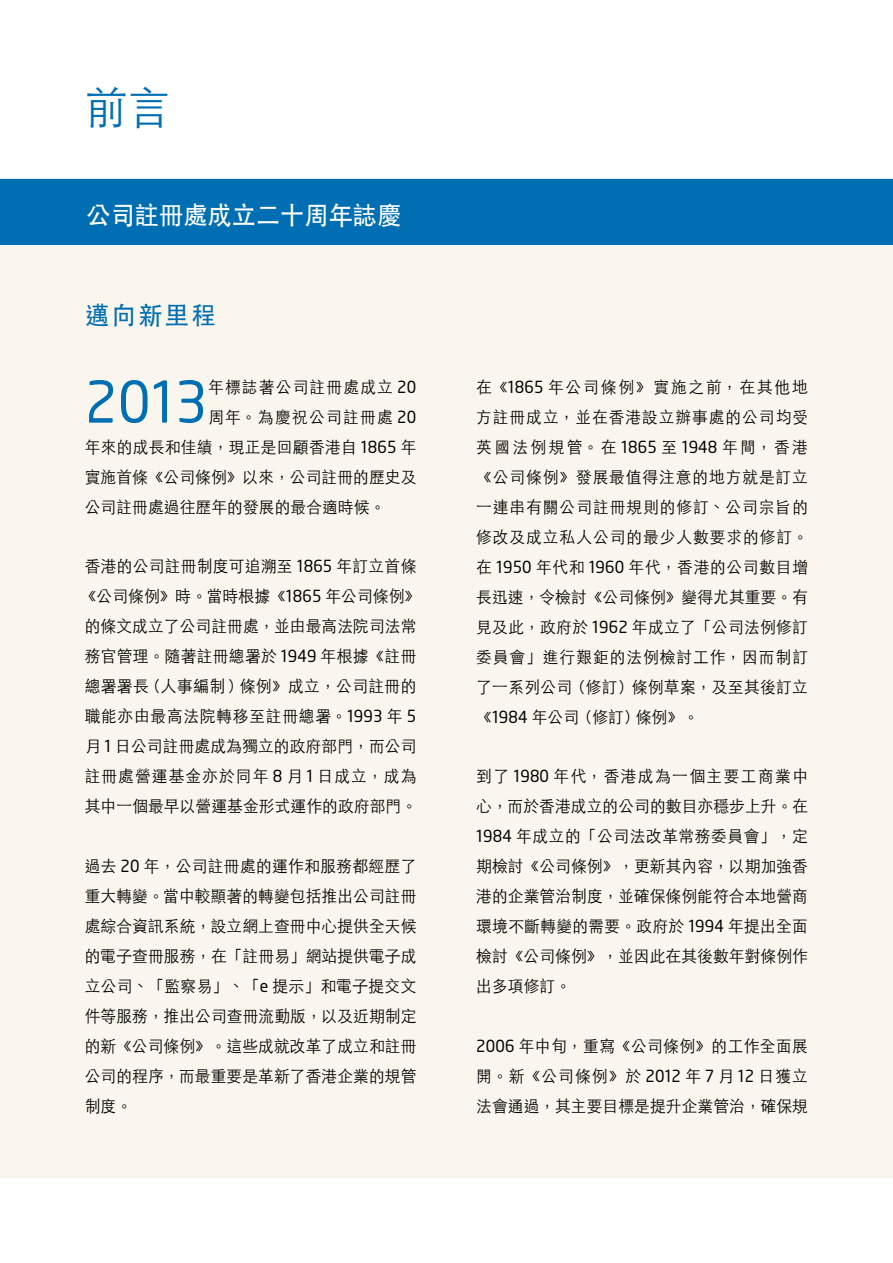
<style>
.page{position:relative;width:893px;height:1263px;background:#fff}
.page>*{position:absolute;margin:0;border:0;box-sizing:border-box;transform-origin:0 0}
.Body_text{font:56.85px "Neo Tech";color:#006eb2;scale:.95 1}
.t1{font:300 45px "ST Heiti TC";color:#006eb2;scale:.95 1}
.Body_text-2{font:500 25.5px "ST Heiti TC";color:#fff;scale:.95 1}
.Body_text-3{font:500 25.5px "ST Heiti TC";letter-spacing:.1em;color:#006eb2;scale:.95 1}
.Body_text-4{font:300 16.5px/30px "ST Heiti TC";letter-spacing:.01em;color:#000;text-align:justify;scale:.95 1}
.Body_text-5{font:300 16.5px "ST Heiti TC";letter-spacing:.08em;color:#000;scale:.95 1}
.Body_text-6{font:300 16.5px "ST Heiti TC";letter-spacing:.085em;color:#000;scale:.95 1}
.s1{font-family:"Neo Tech";font-weight:400}
</style>
<div class="page">
<div style="left:0;top:180px;width:893px;height:998px;background:#fbf6ed"></div>
<svg style="left:0;top:178px;width:893px;height:2px;background:#6eabd2"></svg>
<div style="left:0;top:180px;width:893px;height:65px;background:#006eb2"></div>
<p class="t1" style="left:85px;top:69px;width:91px">前言</p>
<p class="Body_text-2" style="left:86px;top:201px;width:333px">公司註冊處成立二十周年誌慶</p>
<p class="Body_text-3" style="left:85px;top:301px;width:139px">邁向新里程</p>
<p class="Body_text-5" style="left:208px;top:372px;width:221px">年標誌著公司註冊處成立 <span class="s1">20</span></p>
<p class="Body_text-6" style="left:208px;top:402px;width:221px">周年。為慶祝公司註冊處 <span class="s1">20</span></p>
<p class="Body_text-4" style="left:85px;top:430px;width:351px">年來的成長和佳績，現正是回顧香港自 <span class="s1">1865</span> 年</p>
<p class="Body_text-4" style="left:85px;top:460px;width:351px">實施首條《公司條例》以來，公司註冊的歷史及</p>
<p class="Body_text-4" style="left:85px;top:490px;width:318px">公司註冊處過往歷年的發展的最合適時候。</p>
<p class="Body_text" style="left:85px;top:374px;width:131px">2013</p>
<p class="Body_text-4" style="left:81px;top:550px;width:359px;text-align:left">香港的公司註冊制度可追溯至 <span class="s1">1865</span> 年訂立首條《公司條例》時。當時根據《<span class="s1">1865</span> 年公司條例》的條文成立了公司註冊處，並由最高法院司法常務官管理。隨著註冊總署於 <span class="s1">1949</span> 年根據《註冊總署署長（人事編制）條例》成立，公司註冊的職能亦由最高法院轉移至註冊總署。<span class="s1">1993</span> 年 <span class="s1">5</span>月 <span class="s1">1</span> 日公司註冊處成為獨立的政府部門，而公司註冊處營運基金亦於同年 <span class="s1">8</span> 月 <span class="s1">1</span> 日成立，成為其中一個最早以營運基金形式運作的政府部門。</p>
<p class="Body_text-4" style="left:85px;top:849px;width:351px">過去 <span class="s1">20</span> 年，公司註冊處的運作和服務都經歷了重大轉變。當中較顯著的轉變包括推出公司註冊處綜合資訊系統，設立網上查冊中心提供全天候的電子查冊服務，在「註冊易」網站提供電子成立公司、「監察易」、「<span class="s1">e</span> 提示」和電子提交文件等服務，推出公司查冊流動版，以及近期制定的新《公司條例》。這些成就改革了成立和註冊公司的程序，而最重要是革新了香港企業的規管制度。</p>
<p class="Body_text-4" style="left:476px;top:370px;width:351px">在《<span class="s1">1865</span> 年公司條例》實施之前，在其他地方註冊成立，並在香港設立辦事處的公司均受英國法例規管。在 <span class="s1">1865</span> 至 <span class="s1">1948</span> 年間，香港《公司條例》發展最值得注意的地方就是訂立一連串有關公司註冊規則的修訂、公司宗旨的修改及成立私人公司的最少人數要求的修訂。在 <span class="s1">1950</span> 年代和 <span class="s1">1960</span> 年代，香港的公司數目增長迅速，令檢討《公司條例》變得尤其重要。有見及此，政府於 <span class="s1">1962</span> 年成立了「公司法例修訂委員會」進行艱鉅的法例檢討工作，因而制訂了一系列公司（修訂）條例草案，及至其後訂立《<span class="s1">1984</span> 年公司（修訂）條例》。</p>
<p class="Body_text-4" style="left:476px;top:760px;width:351px">到了 <span class="s1">1980</span> 年代，香港成為一個主要工商業中心，而於香港成立的公司的數目亦穩步上升。在<span class="s1">1984</span> 年成立的「公司法改革常務委員會」，定期檢討《公司條例》，更新其內容，以期加強香港的企業管治制度，並確保條例能符合本地營商環境不斷轉變的需要。政府於 <span class="s1">1994</span> 年提出全面檢討《公司條例》，並因此在其後數年對條例作出多項修訂。</p>
<p class="Body_text-4" style="left:476px;top:1029px;width:351px"><span class="s1">2006</span> 年中旬，重寫《公司條例》的工作全面展開。新《公司條例》於 <span class="s1">2012</span> 年 <span class="s1">7</span> 月 <span class="s1">12</span> 日獲立法會通過，其主要目標是提升企業管治，確保規</p>
</div>
